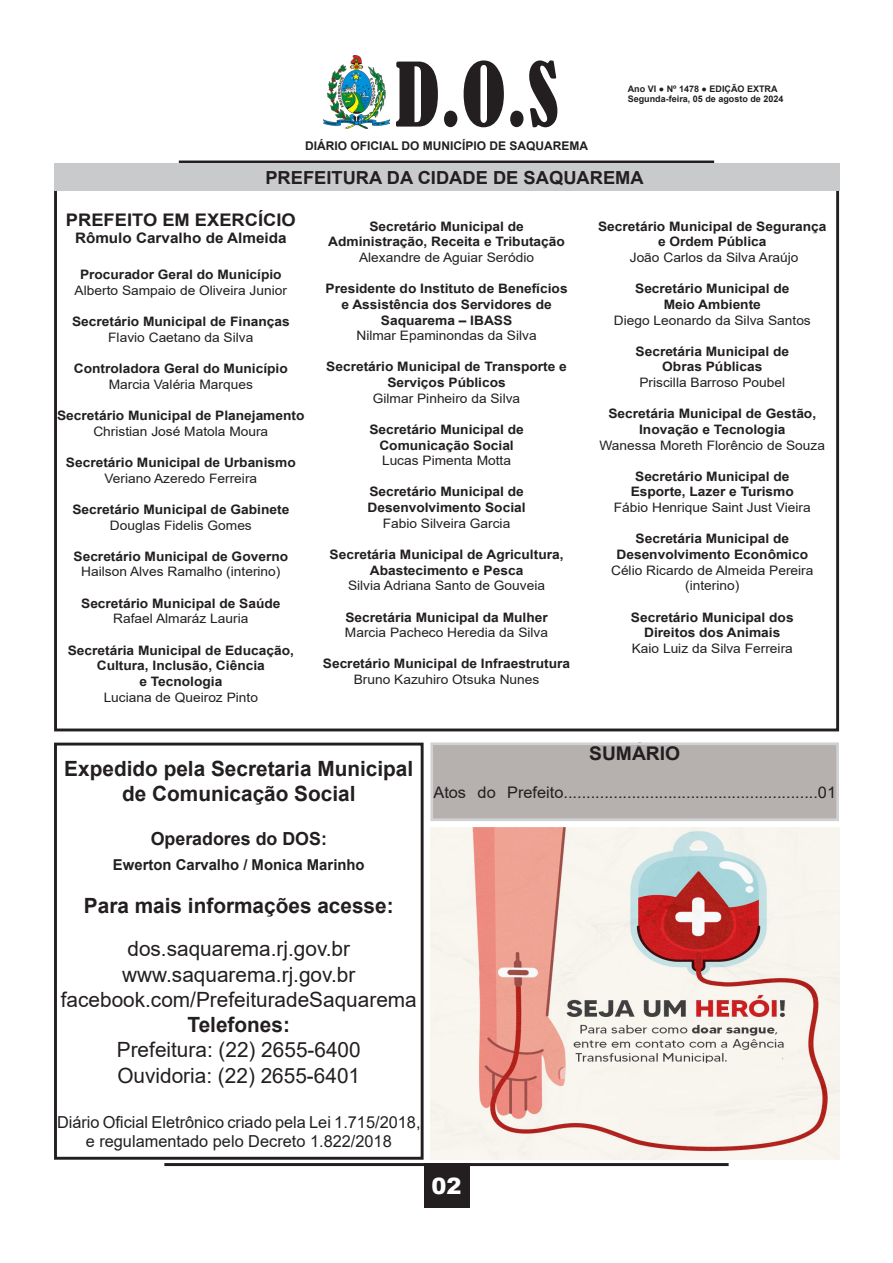
<style>
.page{position:relative;width:893px;height:1263px;background:#fff}
.page>*{position:absolute;margin:0;border:0;box-sizing:border-box;transform-origin:0 0}
.t1{font:condensed 82.5px "Bernard";color:#231f20}
.t2{font:900 22.5px "Arial";color:#fff}
.t3{font:21px "Arial";color:#231f20}
.t4{font:700 21px/25.2px "Arial";color:#231f20;text-align:center}
.t5{font:700 18.9px "Arial";color:#231f20}
.t6{font:700 18px "Arial";color:#231f20}
.t7{font:700 17.4px "Arial";color:#231f20;scale:1.05 1}
.t8{font:16.5px/19.8px "Arial";color:#231f20;text-align:center}
.t9{font:15.9px "Arial";color:#231f20}
.t10{font:700 15px "Arial";color:#231f20}
.t11{font:700 14.4px "Arial";color:#231f20;scale:1.05 1}
.t12{font:700 13.05px/15.6px "Arial";color:#231f20;text-align:center;scale:1.05 1}
.t13{font:13.05px "Arial";color:#231f20;scale:1.05 1}
.t14{font:700 12px "Arial";color:#231f20}
.t15{font:700 9px/10.8px "Arial";color:#231f20}
</style>
<div class="page">
<hr style="left:164px;top:1163px;width:565px;height:3px;background:#231f20">
<div style="left:424px;top:1163px;width:45px;height:45px;background:#231f20"></div>
<img style="left:324px;top:55px;width:65px;height:73px">
<hr style="left:179px;top:161px;width:535px;height:3px;background:#231f20">
<div style="left:54px;top:743px;width:370px;height:417px;border:3px solid #231f20"></div>
<div style="left:54px;top:164px;width:785px;height:27px;background:#c9cacc"></div>
<div style="left:432px;top:744px;width:406px;height:76px;background:#b6b0af"></div>
<div style="left:430px;top:742px;width:409px;height:79px;border:3px solid #d1d2d4"></div>
<img style="left:430px;top:827px;width:409px;height:333px">
<div style="left:589px;top:1063px;width:185px;height:53px;background:#f8f5ee"></div>
<img style="left:729px;top:1052px;width:53px;height:11px">
<div style="left:629px;top:1111px;width:85px;height:24px;background:#f8f5ee"></div>
<img style="left:620px;top:1105px;width:26px;height:24px">
<h1 class="t1" style="left:395px;top:47px;width:165px">D.O.S</h1>
<p class="t14" style="left:305px;top:137px;width:285px">DIÁRIO OFICIAL DO MUNICÍPIO DE SAQUAREMA</p>
<p class="t15" style="left:628px;top:83px;width:157px">Ano VI ● Nº 1478 ● EDIÇÃO EXTRA<br>Segunda-feira, 05 de agosto de 2024</p>
<p class="t6" style="left:265px;top:165px;width:380px">PREFEITURA DA CIDADE DE SAQUAREMA</p>
<p class="t7" style="left:66px;top:207px;width:220px">PREFEITO EM EXERCÍCIO</p>
<p class="t11" style="left:75px;top:228px;width:203px">Rômulo Carvalho de Almeida</p>
<p class="t12" style="left:80px;top:267px;width:194px">Procurador Geral do Município</p>
<p class="t13" style="left:75px;top:281px;width:204px">Alberto Sampaio de Oliveira Junior</p>
<p class="t12" style="left:72px;top:314px;width:209px">Secretário Municipal de Finanças</p>
<p class="t13" style="left:108px;top:328px;width:140px">Flavio Caetano da Silva</p>
<p class="t12" style="left:74px;top:361px;width:205px">Controladora Geral do Município</p>
<p class="t13" style="left:109px;top:375px;width:139px">Marcia Valéria Marques</p>
<p class="t12" style="left:57px;top:408px;width:237px">Secretário Municipal de Planejamento</p>
<p class="t13" style="left:93px;top:422px;width:168px">Christian José Matola Moura</p>
<p class="t12" style="left:66px;top:455px;width:220px">Secretário Municipal de Urbanismo</p>
<p class="t13" style="left:104px;top:469px;width:147px">Veriano Azeredo Ferreira</p>
<p class="t12" style="left:72px;top:502px;width:208px">Secretário Municipal de Gabinete</p>
<p class="t13" style="left:110px;top:516px;width:137px">Douglas Fidelis Gomes</p>
<p class="t12" style="left:74px;top:549px;width:206px">Secretário Municipal de Governo</p>
<p class="t13" style="left:81px;top:563px;width:191px">Hailson Alves Ramalho (interino)</p>
<p class="t12" style="left:81px;top:595px;width:191px">Secretário Municipal de Saúde</p>
<p class="t13" style="left:113px;top:610px;width:130px">Rafael Almaráz Lauria</p>
<p class="t12" style="left:68px;top:642px;width:217px">Secretária Municipal de Educação,<br>Cultura, Inclusão, Ciência</p>
<p class="t12" style="left:139px;top:674px;width:81px">e Tecnologia</p>
<p class="t13" style="left:104px;top:688px;width:148px">Luciana de Queiroz Pinto</p>
<p class="t12" style="left:369px;top:218px;width:148px">Secretário Municipal de</p>
<p class="t12" style="left:328px;top:234px;width:227px">Administração, Receita e Tributação</p>
<p class="t13" style="left:359px;top:248px;width:168px">Alexandre de Aguiar Seródio</p>
<p class="t12" style="left:326px;top:281px;width:232px">Presidente do Instituto de Benefícios</p>
<p class="t12" style="left:341px;top:297px;width:202px">e Assistência dos Servidores de</p>
<p class="t12" style="left:381px;top:312px;width:127px">Saquarema – IBASS</p>
<p class="t13" style="left:356px;top:327px;width:173px">Nilmar Epaminondas da Silva</p>
<p class="t12" style="left:326px;top:359px;width:231px">Secretário Municipal de Transporte e<br>Serviços Públicos</p>
<p class="t13" style="left:373px;top:389px;width:142px">Gilmar Pinheiro da Silva</p>
<p class="t12" style="left:369px;top:422px;width:148px">Secretário Municipal de</p>
<p class="t12" style="left:379px;top:437px;width:130px">Comunicação Social</p>
<p class="t13" style="left:382px;top:452px;width:124px">Lucas Pimenta Motta</p>
<p class="t12" style="left:369px;top:484px;width:148px">Secretário Municipal de</p>
<p class="t12" style="left:367px;top:500px;width:152px">Desenvolvimento Social</p>
<p class="t13" style="left:383px;top:514px;width:123px">Fabio Silveira Garcia</p>
<p class="t12" style="left:330px;top:547px;width:224px">Secretária Municipal de Agricultura,</p>
<p class="t12" style="left:370px;top:562px;width:148px">Abastecimento e Pesca</p>
<p class="t13" style="left:348px;top:577px;width:189px">Silvia Adriana Santo de Gouveia</p>
<p class="t12" style="left:345px;top:609px;width:194px">Secretária Municipal da Mulher</p>
<p class="t13" style="left:345px;top:624px;width:195px">Marcia Pacheco Heredia da Silva</p>
<p class="t12" style="left:323px;top:656px;width:237px">Secretário Municipal de Infraestrutura</p>
<p class="t13" style="left:354px;top:670px;width:178px">Bruno Kazuhiro Otsuka Nunes</p>
<p class="t12" style="left:598px;top:218px;width:219px">Secretário Municipal de Segurança</p>
<p class="t12" style="left:658px;top:234px;width:105px">e Ordem Pública</p>
<p class="t13" style="left:630px;top:248px;width:162px">João Carlos da Silva Araújo</p>
<p class="t12" style="left:635px;top:281px;width:148px">Secretário Municipal de</p>
<p class="t12" style="left:664px;top:297px;width:94px">Meio Ambiente</p>
<p class="t13" style="left:614px;top:311px;width:189px">Diego Leonardo da Silva Santos</p>
<p class="t12" style="left:635px;top:343px;width:148px">Secretária Municipal de</p>
<p class="t12" style="left:662px;top:359px;width:97px">Obras Públicas</p>
<p class="t13" style="left:639px;top:373px;width:140px">Priscilla Barroso Poubel</p>
<p class="t12" style="left:608px;top:406px;width:199px">Secretária Municipal de Gestão,</p>
<p class="t12" style="left:639px;top:422px;width:141px">Inovação e Tecnologia</p>
<p class="t13" style="left:599px;top:436px;width:216px">Wanessa Moreth Florêncio de Souza</p>
<p class="t12" style="left:635px;top:469px;width:148px">Secretário Municipal de</p>
<p class="t12" style="left:631px;top:484px;width:157px">Esporte, Lazer e Turismo</p>
<p class="t13" style="left:614px;top:498px;width:189px">Fábio Henrique Saint Just Vieira</p>
<p class="t12" style="left:635px;top:531px;width:148px">Secretária Municipal de</p>
<p class="t12" style="left:616px;top:547px;width:184px">Desenvolvimento Econômico</p>
<p class="t13" style="left:611px;top:561px;width:194px">Célio Ricardo de Almeida Pereira</p>
<p class="t13" style="left:685px;top:577px;width:53px">(interino)</p>
<p class="t12" style="left:631px;top:609px;width:156px">Secretário Municipal dos</p>
<p class="t12" style="left:644px;top:625px;width:131px">Direitos dos Animais</p>
<p class="t13" style="left:632px;top:639px;width:155px">Kaio Luiz da Silva Ferreira</p>
<p class="t4" style="left:64px;top:756px;width:350px">Expedido pela Secretaria Municipal de Comunicação Social</p>
<p class="t6" style="left:151px;top:826px;width:178px">Operadores do DOS:</p>
<p class="t10" style="left:113px;top:854px;width:253px">Ewerton Carvalho / Monica Marinho</p>
<p class="t4" style="left:84px;top:893px;width:311px">Para mais informações acesse:</p>
<p class="t3" style="left:127px;top:935px;width:224px">dos.saquarema.rj.gov.br</p>
<p class="t3" style="left:122px;top:960px;width:235px">www.saquarema.rj.gov.br</p>
<p class="t3" style="left:61px;top:985px;width:357px">facebook.com/PrefeituradeSaquarema</p>
<p class="t4" style="left:188px;top:1012px;width:104px">Telefones:</p>
<p class="t3" style="left:117px;top:1035px;width:245px">Prefeitura: (22) 2655-6400</p>
<p class="t3" style="left:117px;top:1061px;width:244px">Ouvidoria: (22) 2655-6401</p>
<p class="t8" style="left:57px;top:1112px;width:365px">Diário Oficial Eletrônico criado pela Lei 1.715/2018, e regulamentado pelo Decreto 1.822/2018</p>
<p class="t5" style="left:589px;top:740px;width:93px">SUMÁRIO</p>
<p class="t9" style="left:433px;top:782px;width:404px">Atos do Prefeito........................................................01</p>
<h2 class="t2" style="left:431px;top:1170px;width:32px">02</h2>
</div>
